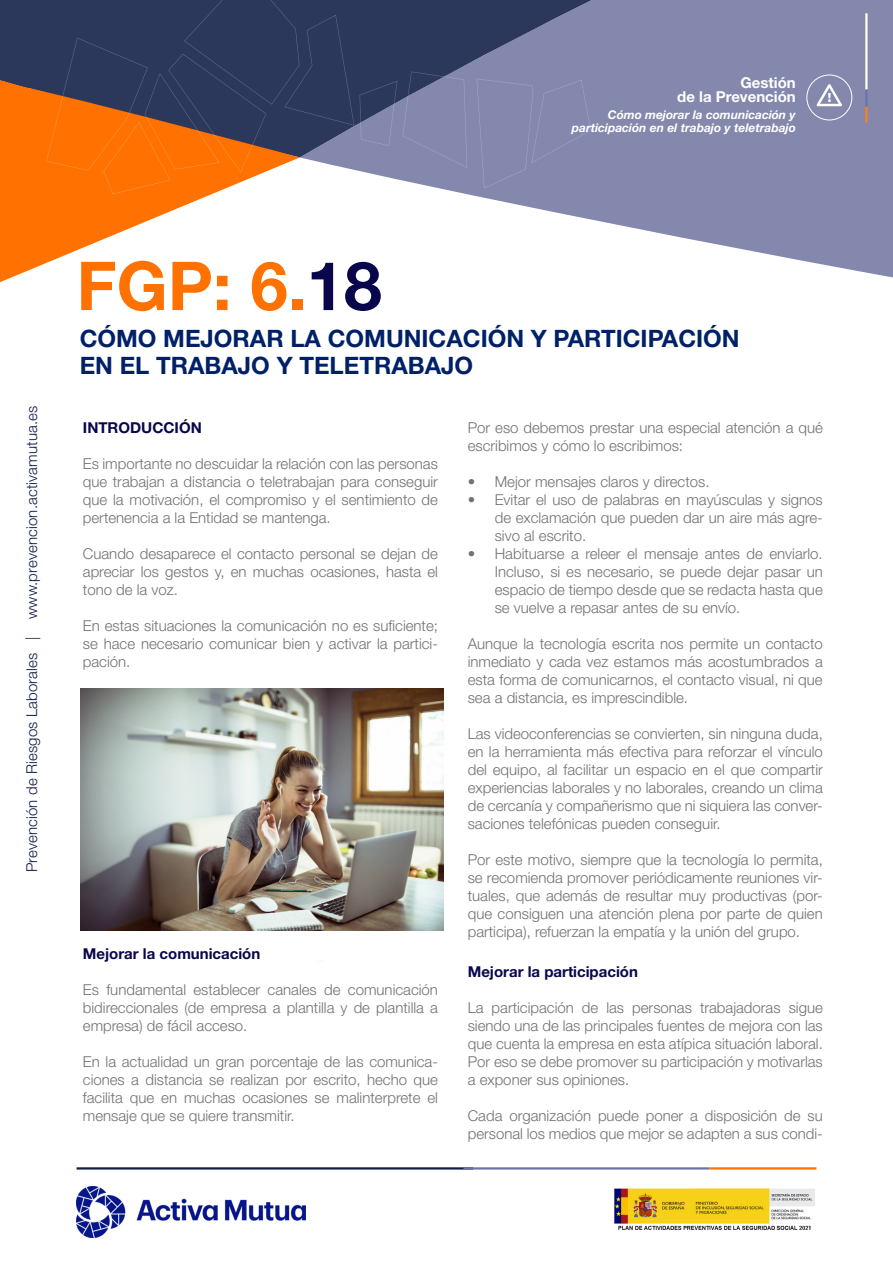
<style>
.page{position:relative;width:893px;height:1263px;background:#fff}
.page>*{position:absolute;margin:0;border:0;box-sizing:border-box;transform-origin:0 0}
.t1{font:700 67.5px "Helvetica Neue";color:#ff7100}
.subtitulo3{font:700 24px "Helvetica Neue";color:#002168}
.texto_general{font:300 15px/18px "Helvetica Neue";color:#717074;text-align:justify}
.t2{font:300 15px "Helvetica Neue";letter-spacing:.01em;color:#111e49}
.t3{font:700 15px "Helvetica Neue";color:#09064c}
.SUBTITULO_1{font:700 15px "Helvetica Neue";color:#fff}
.SUBTITULO_1-2{font:italic 700 12px/13.5px "Helvetica Neue";color:#fff;text-align:right}
.s1{color:#09064c}
</style>
<div class="page">
<img style="left:77px;top:1186px;width:229px;height:52px">
<img style="left:614px;top:1188px;width:201px;height:42px">
<hr style="left:77px;top:1167px;width:396px;height:2px;background:#111e49">
<hr style="left:463px;top:1167px;width:247px;height:2px;background:#6b73ab">
<hr style="left:710px;top:1167px;width:106px;height:2px;background:#ff7100">
<svg style="left:466px;top:0;width:427px;height:278px;fill:#8488ad"></svg>
<svg style="left:0;top:0;width:596px;height:88px;background:#384267"></svg>
<svg style="left:26px;top:0;width:566px;height:157px;background:#5c6388"></svg>
<svg style="left:0;top:79px;width:212px;height:204px;fill:#ff7100"></svg>
<div style="left:476px;top:79px;width:115px;height:109px;background:#8488ad"></div>
<svg style="left:46px;top:0;width:421px;height:194px;background:#6d595e"></svg>
<hr style="left:865px;top:13px;width:2px;height:77px;background:#fff">
<svg style="left:865px;top:90px;width:2px;height:33px"></svg>
<svg style="left:817px;top:84px;width:25px;height:22px"></svg>
<div style="left:806px;top:75px;width:46px;height:45px;border:1px solid #fff;border-radius:50%"></div>
<img style="left:81px;top:689px;width:363px;height:242px">
<p class="SUBTITULO_1" style="left:741px;top:74px;width:57px">Gestión</p>
<p class="SUBTITULO_1" style="left:677px;top:87px;width:120px">de la Prevención</p>
<p class="SUBTITULO_1-2" style="left:572px;top:107px;width:225px">Cómo mejorar la comunicación y participación en el trabajo y teletrabajo</p>
<p class="t2" style="left:23px;top:872px;width:468px;rotate:-90deg">Prevención de Riesgos Laborales | www.prevencion.activamutua.es</p>
<p class="t1" style="left:77px;top:244px;width:307px">FGP: 6.<span class="s1">18</span></p>
<p class="subtitulo3" style="left:80px;top:324px;width:661px">CÓMO MEJORAR LA COMUNICACIÓN Y PARTICIPACIÓN</p>
<p class="subtitulo3" style="left:80px;top:351px;width:395px">EN EL TRABAJO Y TELETRABAJO</p>
<p class="t3" style="left:83px;top:419px;width:120px">INTRODUCCIÓN</p>
<p class="texto_general" style="left:83px;top:455px;width:357px">Es importante no descuidar la relación con las personas que trabajan a distancia o teletrabajan para conseguir que la motivación, el compromiso y el sentimiento de pertenencia a la Entidad se mantenga.</p>
<p class="texto_general" style="left:83px;top:545px;width:357px">Cuando desaparece el contacto personal se dejan de apreciar los gestos y, en muchas ocasiones, hasta el tono de la voz.</p>
<p class="texto_general" style="left:83px;top:617px;width:357px">En estas situaciones la comunicación no es suficiente; se hace necesario comunicar bien y activar la partici&shy;pación.</p>
<p class="t3" style="left:83px;top:944px;width:179px">Mejorar la comunicación</p>
<p class="texto_general" style="left:83px;top:980px;width:357px">Es fundamental establecer canales de comunicación bidireccionales (de empresa a plantilla y de plantilla a empresa) de fácil acceso.</p>
<p class="texto_general" style="left:83px;top:1052px;width:357px">En la actualidad un gran porcentaje de las comunica&shy;ciones a distancia se realizan por escrito, hecho que facilita que en muchas ocasiones se malinterprete el mensaje que se quiere transmitir.</p>
<p class="texto_general" style="left:468px;top:419px;width:357px">Por eso debemos prestar una especial atención a qué escribimos y cómo lo escribimos:</p>
<p class="texto_general" style="left:468px;top:473px;width:243px">• Mejor mensajes claros y directos.</p>
<p class="texto_general" style="left:495px;top:491px;width:330px;text-indent:-27px">• Evitar el uso de palabras en mayúsculas y signos de exclamación que pueden dar un aire más agre&shy;sivo al escrito.</p>
<p class="texto_general" style="left:495px;top:545px;width:330px;text-indent:-27px">• Habituarse a releer el mensaje antes de enviarlo.<br>Incluso, si es necesario, se puede dejar pasar un espacio de tiempo desde que se redacta hasta que se vuelve a repasar antes de su envío.</p>
<p class="texto_general" style="left:468px;top:635px;width:357px">Aunque la tecnología escrita nos permite un contacto inmediato y cada vez estamos más acostumbrados a esta forma de comunicarnos, el contacto visual, ni que sea a distancia, es imprescindible.</p>
<p class="texto_general" style="left:468px;top:725px;width:357px">Las videoconferencias se convierten, sin ninguna duda, en la herramienta más efectiva para reforzar el vínculo del equipo, al facilitar un espacio en el que compartir experiencias laborales y no laborales, creando un clima de cercanía y compañerismo que ni siquiera las conver&shy;saciones telefónicas pueden conseguir.</p>
<p class="texto_general" style="left:468px;top:851px;width:357px">Por este motivo, siempre que la tecnología lo permita, se recomienda promover periódicamente reuniones vir&shy;tuales, que además de resultar muy productivas (por&shy;que consiguen una atención plena por parte de quien participa), refuerzan la empatía y la unión del grupo.</p>
<p class="t3" style="left:468px;top:962px;width:172px">Mejorar la participación</p>
<p class="texto_general" style="left:468px;top:998px;width:357px">La participación de las personas trabajadoras sigue siendo una de las principales fuentes de mejora con las que cuenta la empresa en esta atípica situación laboral.<br>Por eso se debe promover su participación y motivarlas a exponer sus opiniones.</p>
<p class="texto_general" style="left:468px;top:1106px;width:357px">Cada organización puede poner a disposición de su personal los medios que mejor se adapten a sus condi-</p>
</div>
